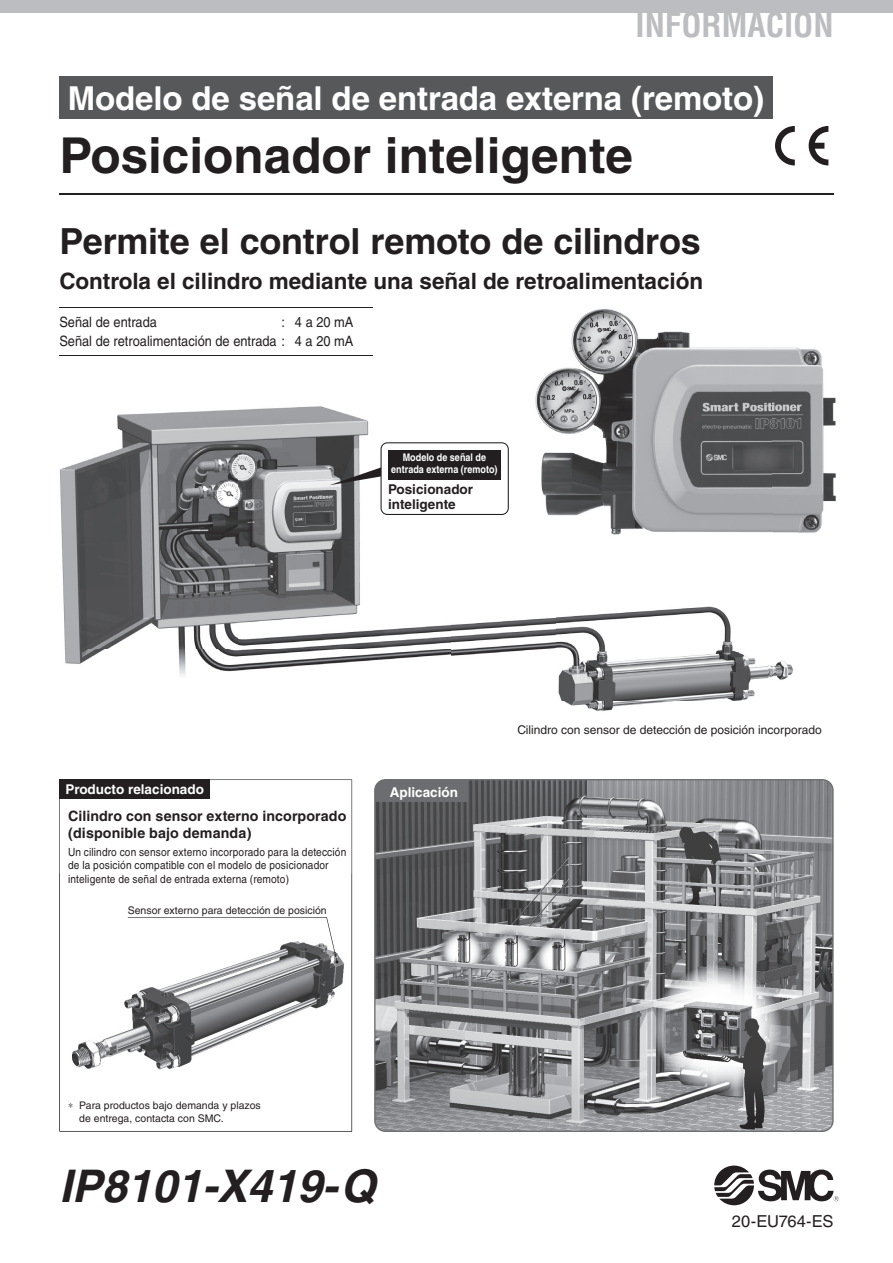
<style>
.page{position:relative;width:893px;height:1263px;background:#fff}
.page>*{position:absolute;margin:0;border:0;box-sizing:border-box;transform-origin:0 0}
.t1{font:700 49.5px "Helvetica";color:#231f20}
.t2{font:italic 700 45px "Helvetica";color:#231f20}
.t3{font:700 36px "Helvetica";letter-spacing:-.005em;color:#231f20}
.t4{font:700 33px "Helvetica";letter-spacing:-.005em;color:#fff}
.t5{font:700 condensed 33px "Helvetica";color:#bcbdc0}
.t6{font:700 22.5px "Helvetica";color:#231f20}
.t7{font:16.5px "Helvetica";letter-spacing:-.02em;color:#231f20}
.t8{font:14.25px/19.5px "Helvetica";color:#231f20;text-align:right;scale:.9 1}
.t9{font:700 14.25px/16.5px "Helvetica";letter-spacing:.005em;color:#231f20}
.t10{font:700 13.5px "Helvetica";color:#fff}
.t11{font:700 13.5px/15px "Helvetica";color:#231f20}
.t12{font:12px "Helvetica";color:#231f20}
.t13{font:11.25px/13.5px "Helvetica";letter-spacing:.015em;color:#231f20;scale:.9 1}
.t14{font:10.5px/12.8px "Helvetica";color:#231f20}
.t15{font:700 10.5px/12.6px "Helvetica";color:#fff;text-align:center;scale:.86 1}
</style>
<div class="page">
<hr style="left:59px;top:193px;width:774px;height:1px;background:#231f20">
<img style="left:59px;top:355px;width:391px;height:453px">
<img style="left:450px;top:617px;width:106px;height:39px">
<img style="left:556px;top:606px;width:212px;height:96px">
<img style="left:768px;top:661px;width:25px;height:19px">
<img style="left:565px;top:702px;width:99px;height:9px">
<div style="left:59px;top:77px;width:713px;height:42px;background:#57585a"></div>
<svg style="left:775px;top:126px;width:19px;height:39px"></svg>
<svg style="left:808px;top:126px;width:20px;height:39px"></svg>
<svg style="left:59px;top:779px;width:293px;height:94px"></svg>
<svg style="left:374px;top:779px;width:459px;height:353px;background:#87888a"></svg>
<div style="left:389px;top:785px;width:69px;height:14px;background:#6c6d70"></div>
<img style="left:573px;top:309px;width:109px;height:23px">
<img style="left:821px;top:355px;width:15px;height:172px">
<img style="left:535px;top:332px;width:286px;height:203px">
<hr style="left:59px;top:307px;width:313px;height:1px;background:#231f20">
<hr style="left:59px;top:356px;width:313px;height:1px;background:#231f20">
<div style="left:59px;top:779px;width:151px;height:20px;background:#231f20"></div>
<svg style="left:329px;top:442px;width:180px;height:73px"></svg>
<div style="left:388px;top:450px;width:113px;height:29px;background:#231f20"></div>
<img style="left:59px;top:873px;width:293px;height:259px">
<img style="left:69px;top:874px;width:219px;height:11px">
<svg style="left:128px;top:917px;width:210px;height:46px"></svg>
<div style="left:0;top:0;width:892px;height:13px;background:#bcbdc0"></div>
<svg style="left:714px;top:1166px;width:124px;height:39px"></svg>
<h3 class="t5" style="left:635px;top:8px;width:200px">INFORMACIÓN</h3>
<h3 class="t4" style="left:68px;top:86px;width:697px">Modelo de señal de entrada externa (remoto)</h3>
<h1 class="t1" style="left:59px;top:138px;width:575px">Posicionador inteligente</h1>
<h3 class="t3" style="left:59px;top:228px;width:643px">Permite el control remoto de cilindros</h3>
<h3 class="t6" style="left:59px;top:273px;width:645px">Controla el cilindro mediante una señal de retroalimentación</h3>
<p class="t8" style="left:59px;top:314px;width:110px">Señal de entrada</p>
<p class="t8" style="left:59px;top:314px;width:328px">: 4 a 20 mA<br>Señal de retroalimentación de entrada : 4 a 20 mA</p>
<p class="t15" style="left:391px;top:452px;width:125px">Modelo de señal de entrada externa (remoto)</p>
<p class="t11" style="left:388px;top:484px;width:86px">Posicionador inteligente</p>
<p class="t10" style="left:65px;top:784px;width:140px">Producto relacionado</p>
<p class="t10" style="left:390px;top:787px;width:70px">Aplicación</p>
<p class="t9" style="left:68px;top:810px;width:280px">Cilindro con sensor externo incorporado (disponible bajo demanda)</p>
<p class="t13" style="left:68px;top:846px;width:310px">Un cilindro con sensor externo incorporado para la detección de la posición compatible con el modelo de posicionador</p>
<p class="t13" style="left:68px;top:873px;width:247px">inteligente de señal de entrada externa (remoto)</p>
<p class="t14" style="left:128px;top:905px;width:200px">Sensor externo para detección de posición</p>
<p class="t12" style="left:517px;top:725px;width:306px">Cilindro con sensor de detección de posición incorporado</p>
<p class="t14" style="left:79px;top:1100px;width:183px;text-indent:-11px">∗ Para productos bajo demanda y plazos de entrega, contacta con SMC.</p>
<h2 class="t2" style="left:59px;top:1170px;width:318px">IP8101-X419-Q</h2>
<h3 class="t7" style="left:732px;top:1216px;width:103px">20-EU764-ES</h3>
</div>
